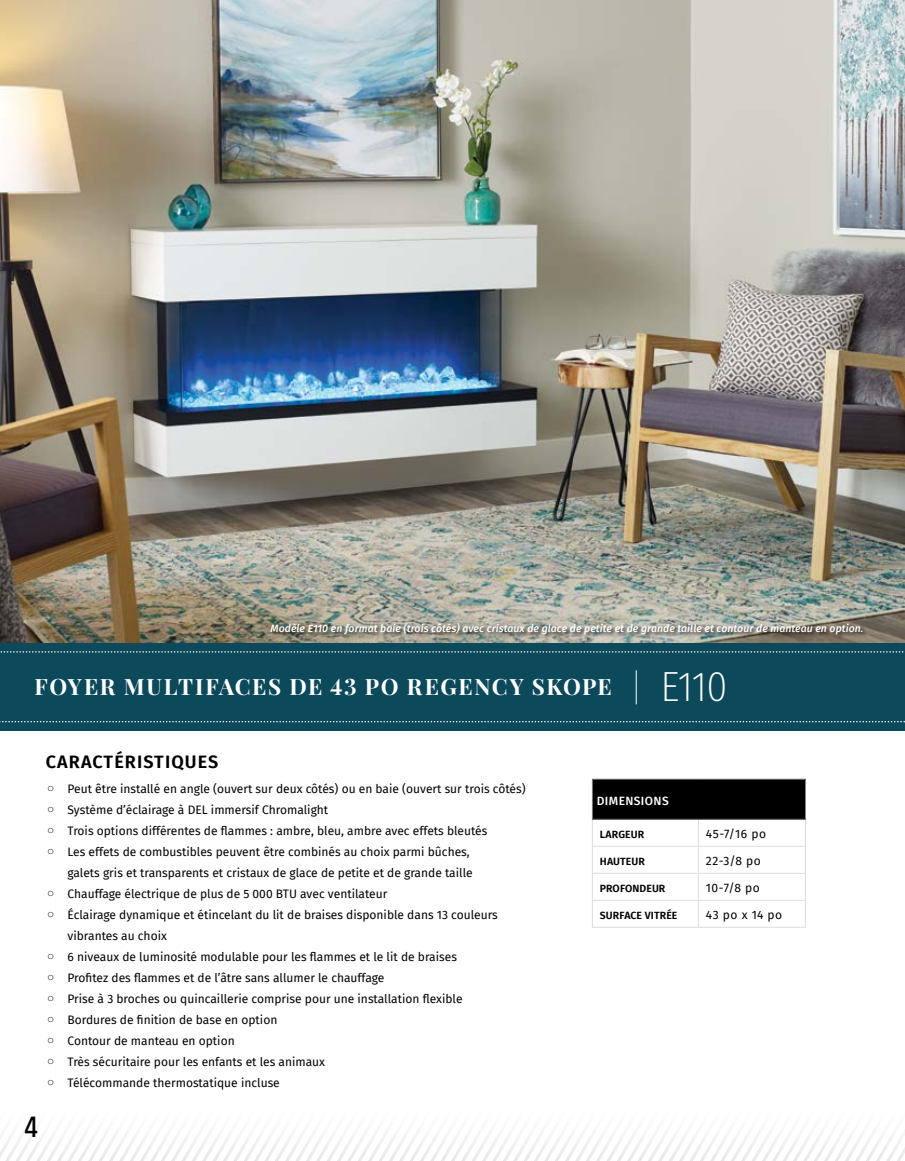
<style>
.page{position:relative;width:905px;height:1161px;background:#fff}
.page>*{position:absolute;margin:0;border:0;box-sizing:border-box;transform-origin:0 0}
.t1{font:500 30px "Khand";color:#000}
.t2{font:700 22.5px "Playfair Display";letter-spacing:.065em;color:#fff}
.t3{font:600 18px "Fira Sans";letter-spacing:.06em;color:#000}
.t4{font:12px/21px "Fira Sans";color:#000;text-align:right}
.t5{font:500 12px "Fira Sans";letter-spacing:.035em;color:#fff}
.t6{font:italic 500 10.5px "Fira Sans";letter-spacing:.005em;color:#fff}
.t7{font:600 10.5px "Fira Sans";letter-spacing:.01em;color:#000}
.s1{font-family:"Fira Sans Condensed";font-weight:200;font-size:42px}
.s2{font-family:"Arial Unicode MS"}
</style>
<div class="page">
<svg style="left:0;top:1134px;width:904px;height:27px"></svg>
<img style="left:0;top:0;width:904px;height:643px">
<div style="left:0;top:643px;width:904px;height:88px;background:#0c495a"></div>
<svg style="left:0;top:721px;width:905px;height:1px"></svg>
<svg style="left:0;top:651px;width:905px;height:2px"></svg>
<hr style="left:636px;top:670px;width:1px;height:34px;background:#fff">
<div style="left:269px;top:622px;width:599px;height:18px;background:#000;opacity:.75"></div>
<div style="left:592px;top:779px;width:213px;height:40px;background:#000"></div>
<hr style="left:592px;top:846px;width:106px;height:1px;background:#dcddde">
<hr style="left:698px;top:846px;width:107px;height:1px;background:#dcddde">
<hr style="left:592px;top:873px;width:106px;height:1px;background:#dcddde">
<hr style="left:698px;top:873px;width:107px;height:1px;background:#dcddde">
<hr style="left:592px;top:900px;width:106px;height:1px;background:#dcddde">
<svg style="left:592px;top:820px;width:1px;height:107px"></svg>
<hr style="left:698px;top:900px;width:107px;height:1px;background:#dcddde">
<svg style="left:698px;top:820px;width:1px;height:107px"></svg>
<svg style="left:805px;top:820px;width:1px;height:107px"></svg>
<hr style="left:592px;top:927px;width:106px;height:1px;background:#dcddde">
<hr style="left:698px;top:927px;width:107px;height:1px;background:#dcddde">
<hr style="left:592px;top:779px;width:106px;height:1px;background:#808285">
<hr style="left:592px;top:780px;width:1px;height:39px;background:#808285">
<hr style="left:698px;top:779px;width:107px;height:1px;background:#808285">
<hr style="left:805px;top:780px;width:1px;height:39px;background:#808285">
<hr style="left:592px;top:819px;width:106px;height:1px;background:#808285">
<hr style="left:698px;top:819px;width:107px;height:1px;background:#808285">
<p class="t6" style="left:270px;top:620px;width:594px">Modèle E110 en format baie (trois côtés) avec cristaux de glace de petite et de grande taille et contour de manteau en option.</p>
<h2 class="t2" style="left:35px;top:673px;width:694px">FOYER MULTIFACES DE 43 PO REGENCY SKOPE <span class="s1">E110</span></h2>
<h3 class="t3" style="left:46px;top:747px;width:174px">CARACTÉRISTIQUES</h3>
<p class="t4" style="left:47px;top:778px;width:480px"><span class="s2">○</span> Peut être installé en angle (ouvert sur deux côtés) ou en baie (ouvert sur trois côtés)</p>
<p class="t4" style="left:47px;top:799px;width:282px"><span class="s2">○</span> Système d’éclairage à DEL immersif Chromalight</p>
<p class="t4" style="left:47px;top:820px;width:441px"><span class="s2">○</span> Trois options différentes de flammes : ambre, bleu, ambre avec effets bleutés</p>
<p class="t4" style="left:47px;top:841px;width:427px"><span class="s2">○</span> Les effets de combustibles peuvent être combinés au choix parmi bûches, galets gris et transparents et cristaux de glace de petite et de grande taille</p>
<p class="t4" style="left:47px;top:883px;width:341px"><span class="s2">○</span> Chauffage électrique de plus de 5 000 BTU avec ventilateur</p>
<p class="t4" style="left:67px;top:904px;width:432px;text-align:left;text-indent:-20px"><span class="s2">○</span> Éclairage dynamique et étincelant du lit de braises disponible dans 13 couleurs vibrantes au choix</p>
<p class="t4" style="left:47px;top:946px;width:411px"><span class="s2">○</span> 6 niveaux de luminosité modulable pour les flammes et le lit de braises</p>
<p class="t4" style="left:47px;top:967px;width:338px"><span class="s2">○</span> Profitez des flammes et de l’âtre sans allumer le chauffage</p>
<p class="t4" style="left:47px;top:988px;width:417px"><span class="s2">○</span> Prise à 3 broches ou quincaillerie comprise pour une installation flexible</p>
<p class="t4" style="left:47px;top:1009px;width:232px"><span class="s2">○</span> Bordures de finition de base en option</p>
<p class="t4" style="left:47px;top:1030px;width:189px"><span class="s2">○</span> Contour de manteau en option</p>
<p class="t4" style="left:47px;top:1051px;width:279px"><span class="s2">○</span> Très sécuritaire pour les enfants et les animaux</p>
<p class="t4" style="left:47px;top:1072px;width:234px"><span class="s2">○</span> Télécommande thermostatique incluse</p>
<h1 class="t1" style="left:25px;top:1108px;width:14px">4</h1>
<p class="t5" style="left:596px;top:791px;width:73px">DIMENSIONS</p>
<p class="t7" style="left:600px;top:825px;width:46px">LARGEUR</p>
<p class="t4" style="left:706px;top:823px;width:62px">45-7/16 po</p>
<p class="t7" style="left:600px;top:852px;width:47px">HAUTEUR</p>
<p class="t4" style="left:706px;top:850px;width:56px">22-3/8 po</p>
<p class="t7" style="left:600px;top:879px;width:67px">PROFONDEUR</p>
<p class="t4" style="left:706px;top:877px;width:55px">10-7/8 po</p>
<p class="t7" style="left:600px;top:906px;width:79px">SURFACE VITRÉE</p>
<p class="t4" style="left:706px;top:904px;width:78px">43 po x 14 po</p>
</div>
